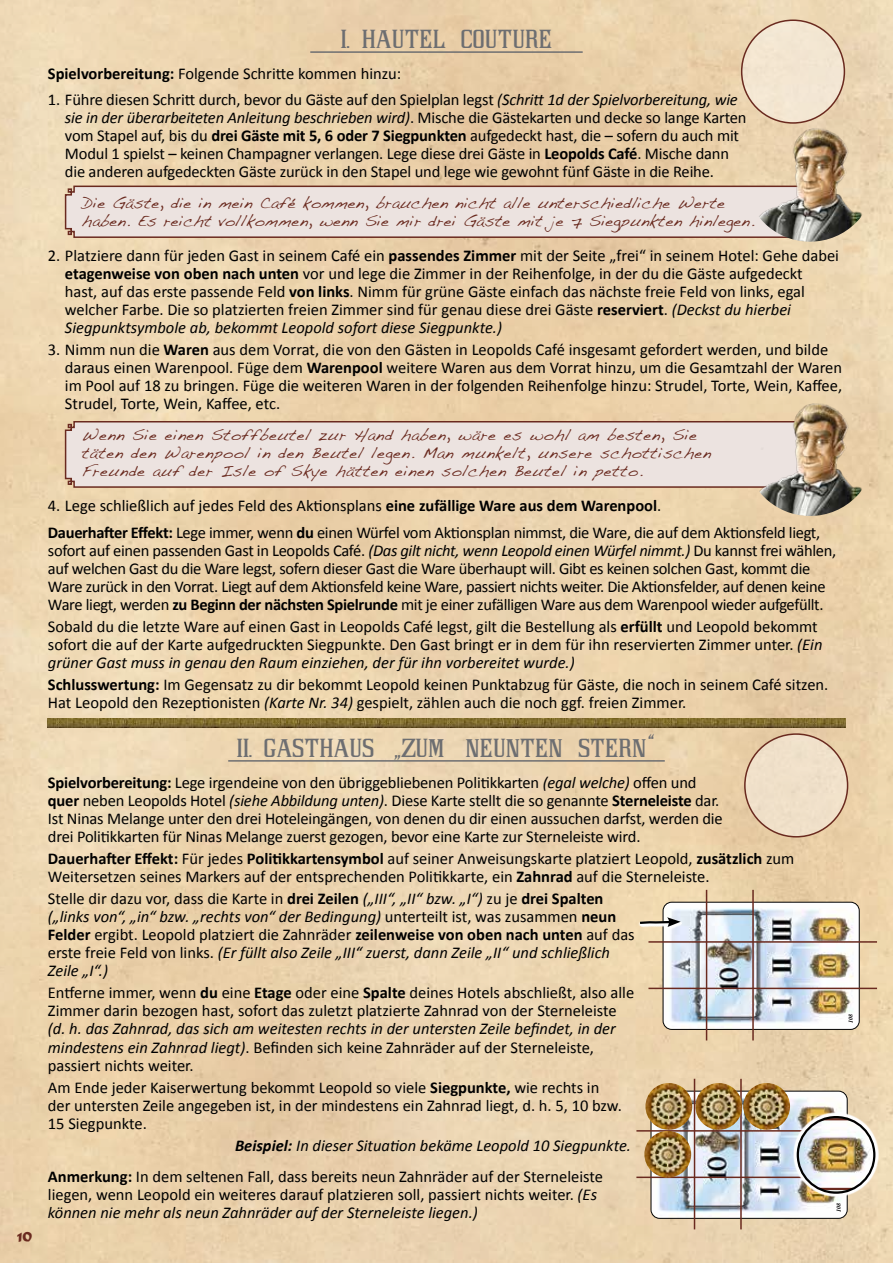
<style>
.page{position:relative;width:893px;height:1263px;background:#fff}
.page>*{position:absolute;margin:0;border:0;box-sizing:border-box;transform-origin:0 0}
.t1{font:30px "PAC";color:#6d6e71}
.t2{font:16.5px/18px "Calibri";letter-spacing:-.005em;color:#000}
.t3{font:italic 16.5px/18px "Calibri";color:#000}
.t4{font:15.75px/18px "Handwriting Dakota";letter-spacing:.04em;color:#6a2a1f}
.t5{font:15.75px/18px "Handwriting Dakota";letter-spacing:.02em;color:#6a2a1f}
.t6{font:15px "Matura MT Script Capitals";color:#6a2a1f}
.t7{font:italic 700 6.15px "Times";color:#000}
.s1{font-weight:700}
.s2{font-style:italic}
.s3{font-style:normal}
.s4{font-weight:700;font-style:normal}
.s5{font-weight:700;font-style:italic}
</style>
<div class="page">
<img style="left:0;top:0;width:893px;height:1263px">
<svg style="left:64px;top:420px;width:681px;height:68px;background:#e5d9d5"></svg>
<svg style="left:64px;top:185px;width:681px;height:54px;background:#e4d7d3"></svg>
<img style="left:48px;top:718px;width:238px;height:9px">
<img style="left:286px;top:718px;width:153px;height:9px">
<img style="left:439px;top:718px;width:238px;height:9px">
<img style="left:677px;top:718px;width:168px;height:9px">
<hr style="left:310px;top:51px;width:273px;height:2px;background:#6d6e71">
<hr style="left:228px;top:760px;width:437px;height:2px;background:#6d6e71">
<div style="left:742px;top:20px;width:102px;height:103px;background:#f3e6d2;border-radius:50%"></div>
<div style="left:745px;top:734px;width:102px;height:103px;background:#f0e0c9;border-radius:50%"></div>
<div style="left:744px;top:733px;width:104px;height:104px;border:2px solid #6a2a1f;border-radius:50%"></div>
<img style="left:745px;top:387px;width:130px;height:129px">
<img style="left:745px;top:113px;width:130px;height:129px">
<hr style="left:648px;top:941px;width:229px;height:2px;background:#6a2a1f">
<hr style="left:648px;top:988px;width:229px;height:1px;background:#6a2a1f">
<hr style="left:752px;top:890px;width:2px;height:150px;background:#6a2a1f">
<hr style="left:706px;top:890px;width:1px;height:150px;background:#6a2a1f">
<img style="left:637px;top:901px;width:222px;height:128px">
<hr style="left:636px;top:1130px;width:229px;height:1px;background:#6a2a1f">
<hr style="left:636px;top:1176px;width:229px;height:2px;background:#6a2a1f">
<hr style="left:740px;top:1079px;width:2px;height:150px;background:#6a2a1f">
<hr style="left:694px;top:1079px;width:1px;height:150px;background:#6a2a1f">
<img style="left:645px;top:1083px;width:47px;height:47px;border-radius:23px">
<img style="left:644px;top:1131px;width:47px;height:46px;border-radius:23px">
<img style="left:695px;top:1083px;width:47px;height:47px;border-radius:23px">
<img style="left:743px;top:1083px;width:47px;height:47px;border-radius:23px">
<svg style="left:874px;top:1112px;width:5px;height:85px"></svg>
<img style="left:651px;top:1091px;width:223px;height:127px">
<div style="left:797px;top:1116px;width:78px;height:78px;border:2px solid #000;border-radius:50%"></div>
<p class="t6" style="left:17px;top:1227px;width:17px">10</p>
<h1 class="t1" style="left:341px;top:30px;width:213px">I. HAUTEL COUTURE</h1>
<p class="t2" style="left:48px;top:64px;width:355px"><span class="s1">Spielvorbereitung:</span> Folgende Schritte kommen hinzu:</p>
<p class="t2" style="left:65px;top:91px;width:683px;text-indent:-17px">1. Führe diesen Schritt durch, bevor du Gäste auf den Spielplan legst <span class="s2">(Schritt 1d der Spielvorbereitung, wie sie in der überarbeiteten Anleitung beschrieben wird)</span>. Mische die Gästekarten und decke so lange Karten vom Stapel auf, bis du <span class="s1">drei Gäste mit 5, 6 oder 7 Siegpunkten</span> aufgedeckt hast, die – sofern du auch mit Modul 1 spielst – keinen Champagner verlangen. Lege diese drei Gäste in <span class="s1">Leopolds Café</span>. Mische dann die anderen aufgedeckten Gäste zurück in den Stapel und lege wie gewohnt fünf Gäste in die Reihe.</p>
<p class="t5" style="left:82px;top:194px;width:674px">Die Gäste, die in mein Café kommen, brauchen nicht alle unterschiedliche Werte haben. Es reicht vollkommen, wenn Sie mir drei Gäste mit je 7 Siegpunkten hinlegen.</p>
<p class="t2" style="left:65px;top:247px;width:776px;text-indent:-17px">2. Platziere dann für jeden Gast in seinem Café ein <span class="s1">passendes Zimmer</span> mit der Seite „frei“ in seinem Hotel: Gehe dabei <span class="s1">etagenweise von oben nach unten</span> vor und lege die Zimmer in der Reihenfolge, in der du die Gäste aufgedeckt hast, auf das erste passende Feld <span class="s1">von links</span>. Nimm für grüne Gäste einfach das nächste freie Feld von links, egal welcher Farbe. Die so platzierten freien Zimmer sind für genau diese drei Gäste <span class="s1">reserviert</span>. <span class="s2">(Deckst du hierbei Siegpunktsymbole ab, bekommt Leopold sofort diese Siegpunkte.)</span></p>
<p class="t2" style="left:65px;top:341px;width:779px;text-indent:-17px">3. Nimm nun die <span class="s1">Waren</span> aus dem Vorrat, die von den Gästen in Leopolds Café insgesamt gefordert werden, und bilde daraus einen Warenpool. Füge dem <span class="s1">Warenpool</span> weitere Waren aus dem Vorrat hinzu, um die Gesamtzahl der Waren im Pool auf 18 zu bringen. Füge die weiteren Waren in der folgenden Reihenfolge hinzu: Strudel, Torte, Wein, Kaffee, Strudel, Torte, Wein, Kaffee, etc.</p>
<p class="t4" style="left:82px;top:426px;width:631px">Wenn Sie einen Stoffbeutel zur Hand haben, wäre es wohl am besten, Sie täten den Warenpool in den Beutel legen. Man munkelt, unsere schottischen<br>Freunde auf der Isle of Skye hätten einen solchen Beutel in petto.</p>
<p class="t2" style="left:48px;top:492px;width:774px;line-height:26.5px">4. Lege schließlich auf jedes Feld des Aktionsplans <span class="s1">eine zufällige Ware aus dem Warenpool</span>.<br><span class="s1">Dauerhafter Effekt:</span> Lege immer, wenn <span class="s1">du</span> einen Würfel vom Aktionsplan nimmst, die Ware, die auf dem Aktionsfeld liegt,</p>
<p class="t2" style="left:48px;top:541px;width:790px">sofort auf einen passenden Gast in Leopolds Café. <span class="s2">(Das gilt nicht, wenn Leopold einen Würfel nimmt.)</span> Du kannst frei wählen, auf welchen Gast du die Ware legst, sofern dieser Gast die Ware überhaupt will. Gibt es keinen solchen Gast, kommt die Ware zurück in den Vorrat. Liegt auf dem Aktionsfeld keine Ware, passiert nichts weiter. Die Aktionsfelder, auf denen keine Ware liegt, werden <span class="s1">zu Beginn der nächsten Spielrunde</span> mit je einer zufälligen Ware aus dem Warenpool wieder aufgefüllt.</p>
<p class="t2" style="left:48px;top:617px;width:776px">Sobald du die letzte Ware auf einen Gast in Leopolds Café legst, gilt die Bestellung als <span class="s1">erfüllt</span> und Leopold bekommt sofort die auf der Karte aufgedruckten Siegpunkte. Den Gast bringt er in dem für ihn reservierten Zimmer unter. <span class="s2">(Ein grüner Gast muss in genau den Raum einziehen, der für ihn vorbereitet wurde.)</span></p>
<p class="t2" style="left:48px;top:676px;width:782px"><span class="s1">Schlusswertung:</span> Im Gegensatz zu dir bekommt Leopold keinen Punktabzug für Gäste, die noch in seinem Café sitzen.<br>Hat Leopold den Rezeptionisten <span class="s2">(Karte Nr. 34)</span> gespielt, zählen auch die noch ggf. freien Zimmer.</p>
<h1 class="t1" style="left:237px;top:739px;width:411px">II. GASTHAUS ,,ZUM NEUNTEN STERN</h1>
<h1 class="t1" style="left:654px;top:755px;width:7px;rotate:-180deg">,,</h1>
<p class="t2" style="left:48px;top:773px;width:676px"><span class="s1">Spielvorbereitung:</span> Lege irgendeine von den übriggebliebenen Politikkarten <span class="s2">(egal welche)</span> offen und <span class="s1">quer</span> neben Leopolds Hotel <span class="s2">(siehe Abbildung unten)</span>. Diese Karte stellt die so genannte <span class="s1">Sterneleiste</span> dar.<br>Ist Ninas Melange unter den drei Hoteleingängen, von denen du dir einen aussuchen darfst, werden die drei Politikkarten für Ninas Melange zuerst gezogen, bevor eine Karte zur Sterneleiste wird.</p>
<p class="t2" style="left:48px;top:849px;width:748px"><span class="s1">Dauerhafter Effekt:</span> Für jedes <span class="s1">Politikkartensymbol</span> auf seiner Anweisungskarte platziert Leopold, <span class="s1">zusätzlich</span> zum<br>Weitersetzen seines Markers auf der entsprechenden Politikkarte, ein <span class="s1">Zahnrad</span> auf die Sterneleiste.</p>
<p class="t3" style="left:48px;top:889px;width:588px"><span class="s3">Stelle dir dazu vor, dass die Karte in</span> <span class="s4">drei Zeilen</span> („III“, „II“ bzw. „I“) <span class="s3">zu je</span> <span class="s4">drei Spalten </span>(„links von“, „in“ bzw. „rechts von“ der Bedingung) <span class="s3">unterteilt ist, was zusammen</span> <span class="s4">neun Felder</span> <span class="s3">ergibt. Leopold platziert die Zahnräder</span> <span class="s4">zeilenweise von oben nach unten</span> <span class="s3">auf das erste freie Feld von links.</span> (Er füllt also Zeile „III“ zuerst, dann Zeile „II“ und schließlich Zeile „I“.)</p>
<p class="t2" style="left:48px;top:984px;width:588px">Entferne immer, wenn <span class="s1">du</span> eine <span class="s1">Etage</span> oder eine <span class="s1">Spalte</span> deines Hotels abschließt, also alle<br>Zimmer darin bezogen hast, sofort das zuletzt platzierte Zahnrad von der Sterneleiste</p>
<p class="t3" style="left:48px;top:1019px;width:569px">(d. h. das Zahnrad, das sich am weitesten rechts in der untersten Zeile befindet, in der mindestens ein Zahnrad liegt)<span class="s3">. Befinden sich keine Zahnräder auf der Sterneleiste, passiert nichts weiter.</span></p>
<p class="t2" style="left:48px;top:1078px;width:575px">Am Ende jeder Kaiserwertung bekommt Leopold so viele <span class="s1">Siegpunkte,</span> wie rechts in der untersten Zeile angegeben ist, in der mindestens ein Zahnrad liegt, d. h. 5, 10 bzw.<br>15 Siegpunkte.</p>
<p class="t2" style="left:48px;top:1130px;width:585px;line-height:30.8px;text-indent:187px"><span class="s5">Beispiel:</span> <span class="s2">In dieser Situation bekäme Leopold 10 Siegpunkte.<br></span><span class="s1">Anmerkung:</span> In dem seltenen Fall, dass bereits neun Zahnräder auf der Sterneleiste</p>
<p class="t2" style="left:48px;top:1185px;width:551px">liegen, wenn Leopold ein weiteres darauf platzieren soll, passiert nichts weiter. <span class="s2">(Es können nie mehr als neun Zahnräder auf der Sterneleiste liegen.)</span></p>
<p class="t7" style="left:845px;top:1023px;width:11px;rotate:-90deg">108</p>
<p class="t7" style="left:833px;top:1212px;width:11px;rotate:-90deg">108</p>
</div>
